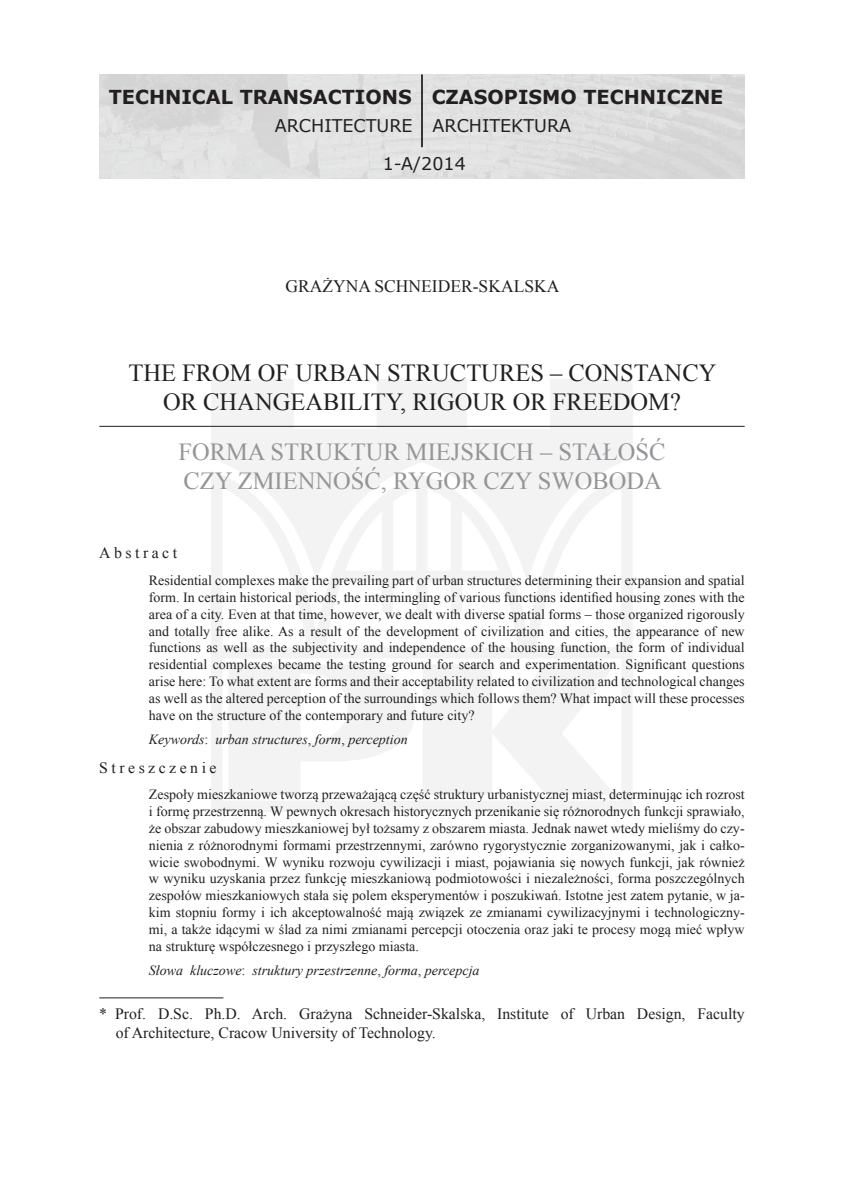
<style>
.page{position:relative;width:844px;height:1191px;background:#fff}
.page>*{position:absolute;margin:0;border:0;box-sizing:border-box;transform-origin:0 0}
.t1{font:24.5px/29.4px "Times New Roman";color:#231f20;text-align:center}
.t2{font:24.5px/29.4px "Times New Roman";color:#939598}
.t3{font:700 19.25px "Verdana";color:#231f20}
.t4{font:17.5px/37.3px "Verdana";color:#231f20}
.t5{font:17.5px "Times New Roman";color:#231f20}
.t6{font:15.75px/18.9px "Times New Roman";color:#231f20}
.t7{font:15.75px "Times New Roman";letter-spacing:.22em;color:#231f20}
.t8{font:14px/16.8px "Times New Roman";color:#231f20;text-align:justify}
.t9{font:italic 14px "Times New Roman";color:#231f20}
.s1{font-style:normal}
</style>
<div class="page">
<svg style="left:211px;top:379px;width:421px;height:433px;fill:#f3f3f3"></svg>
<hr style="left:99px;top:997px;width:124px;height:1px;background:#231f20">
<hr style="left:99px;top:426px;width:645px;height:1px;background:#231f20">
<img style="left:99px;top:74px;width:645px;height:105px">
<hr style="left:421px;top:74px;width:2px;height:73px;background:#231f20">
<h2 class="t3" style="left:109px;top:83px;width:304px">TECHNICAL TRANSACTIONS</h2>
<p class="t4" style="left:382px;top:107px;width:85px;text-indent:-108px">ARCHITECTURE<br>1-A/2014</p>
<h2 class="t3" style="left:431px;top:83px;width:293px">CZASOPISMO TECHNICZNE</h2>
<p class="t4" style="left:432px;top:107px;width:140px">ARCHITEKTURA</p>
<p class="t5" style="left:285px;top:274px;width:275px">GRAŻYNA SCHNEIDER-SKALSKA</p>
<h1 class="t1" style="left:128px;top:358px;width:589px">THE FROM OF URBAN STRUCTURES ‒ CONSTANCY<br>OR CHANGEABILITY, RIGOUR OR FREEDOM?</h1>
<h1 class="t2" style="left:178px;top:436px;width:488px">FORMA STRUKTUR MIEJSKICH ‒ STAŁOŚĆ<br>CZY ZMIENNOŚĆ, RYGOR CZY SWOBODA</h1>
<p class="t7" style="left:99px;top:542px;width:79px">Abstract</p>
<p class="t8" style="left:149px;top:572px;width:597px">Residential complexes make the prevailing part of urban structures determining their expansion and spatial form. In certain historical periods, the intermingling of various functions identified housing zones with the area of a city. Even at that time, however, we dealt with diverse spatial forms – those organized rigorously and totally free alike. As a result of the development of civilization and cities, the appearance of new functions as well as the subjectivity and independence of the housing function, the form of individual residential complexes became the testing ground for search and experimentation. Significant questions arise here: To what extent are forms and their acceptability related to civilization and technological changes as well as the altered perception of the surroundings which follows them? What impact will these processes have on the structure of the contemporary and future city?</p>
<p class="t9" style="left:149px;top:729px;width:260px">Keywords<span class="s1">:</span> urban structures<span class="s1">,</span> form<span class="s1">,</span> perception</p>
<p class="t7" style="left:99px;top:757px;width:119px">Streszczenie</p>
<p class="t8" style="left:149px;top:786px;width:597px">Zespoły mieszkaniowe tworzą przeważającą część struktury urbanistycznej miast, determinując ich rozrost i formę przestrzenną. W pewnych okresach historycznych przenikanie się różnorodnych funkcji sprawiało, że obszar zabudowy mieszkaniowej był tożsamy z obszarem miasta. Jednak nawet wtedy mieliśmy do czy&shy;nienia z różnorodnymi formami przestrzennymi, zarówno rygorystycznie zorganizowanymi, jak i całko&shy;wicie swobodnymi. W wyniku rozwoju cywilizacji i miast, pojawiania się nowych funkcji, jak również w wyniku uzyskania przez funkcję mieszkaniową podmiotowości i niezależności, forma poszczególnych zespołów mieszkaniowych stała się polem eksperymentów i poszukiwań. Istotne jest zatem pytanie, w ja&shy;kim stopniu formy i ich akceptowalność mają związek ze zmianami cywilizacyjnymi i technologiczny&shy;mi, a także idącymi w ślad za nimi zmianami percepcji otoczenia oraz jaki te procesy mogą mieć wpływ na strukturę współczesnego i przyszłego miasta.</p>
<p class="t9" style="left:149px;top:960px;width:332px">Słowa kluczowe<span class="s1">:</span> struktury przestrzenne<span class="s1">,</span> forma<span class="s1">,</span> percepcja</p>
<p class="t6" style="left:116px;top:1004px;width:630px;text-indent:-16px">* Prof. D.Sc. Ph.D. Arch. Grażyna Schneider-Skalska, Institute of Urban Design, Faculty of Architecture, Cracow University of Technology.</p>
</div>
